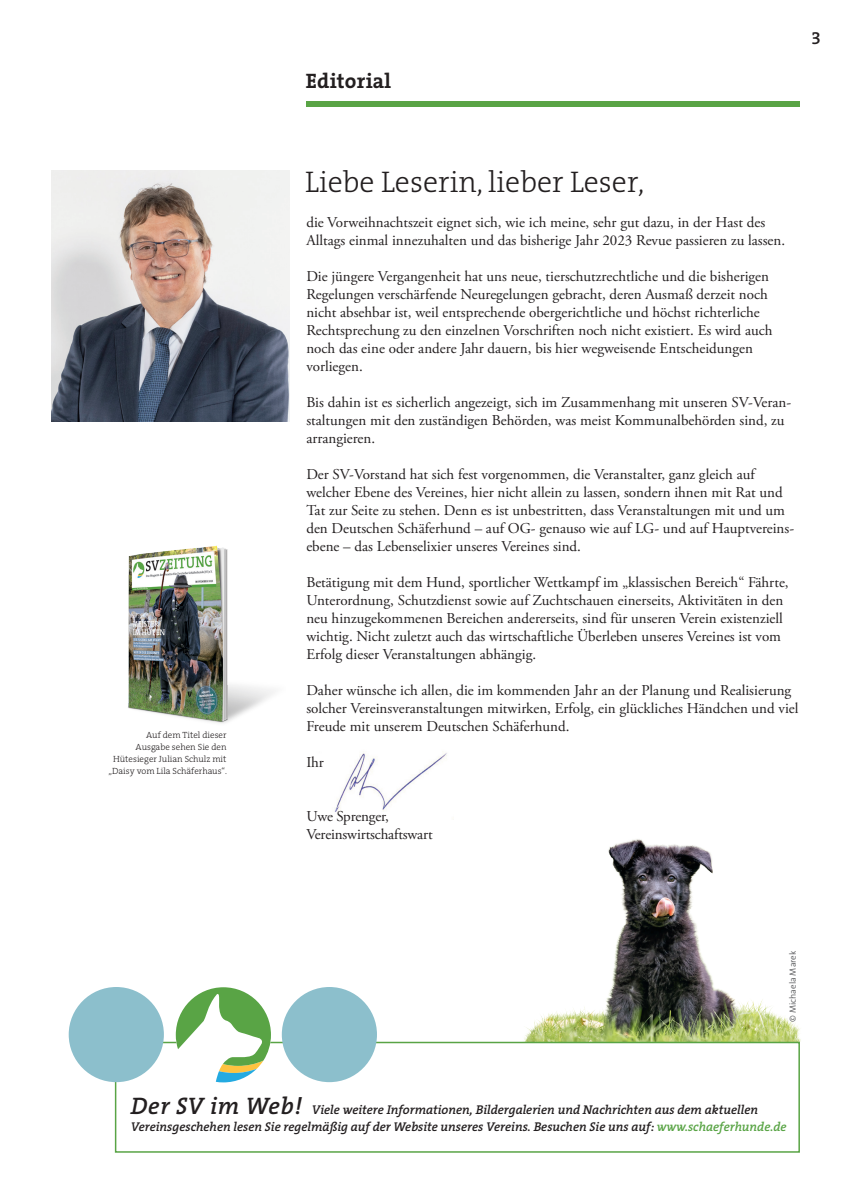
<style>
.page{position:relative;width:851px;height:1191px;background:#fff}
.page>*{position:absolute;margin:0;border:0;box-sizing:border-box;transform-origin:0 0}
._01_Edi_Anrede{font:300 30px "The Serif B W3";color:#231f20}
._02_Inhalt_Headline{font:700 21px "The Serif B W7";letter-spacing:.01em;color:#231f20}
.t1{font:600 18px "The Serif B W6";color:#231f20}
._01_Edi_Fließtext_9{font:15px/18px "Adobe Garamond Pro";color:#231f20}
.t2{font:italic 600 12.75px/16.5px "The Serif B W6";color:#231f20}
.t3{font:300 9px/12px "The Serif B W3";color:#231f20;text-align:right}
._01_Fotocredir_80_sc{font:300 9px "The Sans B W4";color:#57585a}
.s1{font-size:24px}
.s2{color:#59a445}
</style>
<div class="page">
<img style="left:524px;top:839px;width:277px;height:202px">
<div style="left:306px;top:101px;width:493px;height:6px;background:#59a445"></div>
<img style="left:51px;top:170px;width:238px;height:251px">
<img style="left:335px;top:751px;width:112px;height:61px">
<img style="left:128px;top:545px;width:146px;height:178px">
<div style="left:115px;top:1041px;width:684px;height:111px;border:2px solid #59a445"></div>
<div style="left:282px;top:987px;width:95px;height:95px;background:#8cbfcc;border-radius:50%"></div>
<div style="left:69px;top:987px;width:95px;height:95px;background:#8cbfcc;border-radius:50%"></div>
<svg style="left:176px;top:987px;width:95px;height:95px"></svg>
<p class="t3" style="left:108px;top:729px;width:120px">Auf dem Titel dieser<br>Ausgabe sehen Sie den<br>Hütesieger Julian Schulz mit „Daisy vom Lila Schäferhaus“.</p>
<p class="_02_Inhalt_Headline" style="left:306px;top:67px;width:87px">Editorial</p>
<p class="t1" style="left:811px;top:26px;width:11px">3</p>
<p class="_01_Edi_Anrede" style="left:305px;top:163px;width:340px">Liebe Leserin, lieber Leser,</p>
<p class="_01_Edi_Fließtext_9" style="left:306px;top:213px;width:480px">die Vorweihnachtszeit eignet sich, wie ich meine, sehr gut dazu, in der Hast des<br>Alltags einmal innezuhalten und das bisherige Jahr 2023 Revue passieren zu lassen.</p>
<p class="_01_Edi_Fließtext_9" style="left:306px;top:267px;width:467px">Die jüngere Vergangenheit hat uns neue, tierschutzrechtliche und die bisherigen Regelungen verschärfende Neuregelungen gebracht, deren Ausmaß derzeit noch nicht absehbar ist, weil entsprechende obergerichtliche und höchst richterliche Rechtsprechung zu den einzelnen Vorschriften noch nicht existiert. Es wird auch noch das eine oder andere Jahr dauern, bis hier wegweisende Entscheidungen vorliegen.</p>
<p class="_01_Edi_Fließtext_9" style="left:306px;top:393px;width:486px">Bis dahin ist es sicherlich angezeigt, sich im Zusammenhang mit unseren SV-Veran&shy;staltungen mit den zuständigen Behörden, was meist Kommunalbehörden sind, zu arrangieren.</p>
<p class="_01_Edi_Fließtext_9" style="left:306px;top:465px;width:488px">Der SV-Vorstand hat sich fest vorgenommen, die Veranstalter, ganz gleich auf welcher Ebene des Vereines, hier nicht allein zu lassen, sondern ihnen mit Rat und Tat zur Seite zu stehen. Denn es ist unbestritten, dass Veranstaltungen mit und um den Deutschen Schäferhund – auf OG- genauso wie auf LG- und auf Hauptvereins&shy;ebene – das Lebenselixier unseres Vereines sind.</p>
<p class="_01_Edi_Fließtext_9" style="left:306px;top:573px;width:484px">Betätigung mit dem Hund, sportlicher Wettkampf im „klassischen Bereich“ Fährte, Unterordnung, Schutzdienst sowie auf Zuchtschauen einerseits, Aktivitäten in den neu hinzugekommenen Bereichen andererseits, sind für unseren Verein existenziell wichtig. Nicht zuletzt auch das wirtschaftliche Überleben unseres Vereines ist vom Erfolg dieser Veranstaltungen abhängig.</p>
<p class="_01_Edi_Fließtext_9" style="left:306px;top:681px;width:493px">Daher wünsche ich allen, die im kommenden Jahr an der Planung und Realisierung solcher Vereinsveranstaltungen mitwirken, Erfolg, ein glückliches Händchen und viel<br>Freude mit unserem Deutschen Schäferhund.</p>
<p class="_01_Edi_Fließtext_9" style="left:306px;top:753px;width:19px">Ihr</p>
<p class="_01_Edi_Fließtext_9" style="left:306px;top:807px;width:84px">Uwe Sprenger,</p>
<p class="_01_Edi_Fließtext_9" style="left:306px;top:825px;width:128px">Vereinswirtschaftswart</p>
<p class="_01_Fotocredir_80_sc" style="left:787px;top:1022px;width:73px;rotate:-90deg">© Michaela Marek</p>
<p class="t2" style="left:131px;top:1101px;width:657px"><span class="s1">Der SV im Web!</span> Viele weitere Informationen, Bildergalerien und Nachrichten aus dem aktuellen<br>Vereinsgeschehen lesen Sie regelmäßig auf der Website unseres Vereins. Besuchen Sie uns auf: <span class="s2">www.schaeferhunde.de</span></p>
</div>
